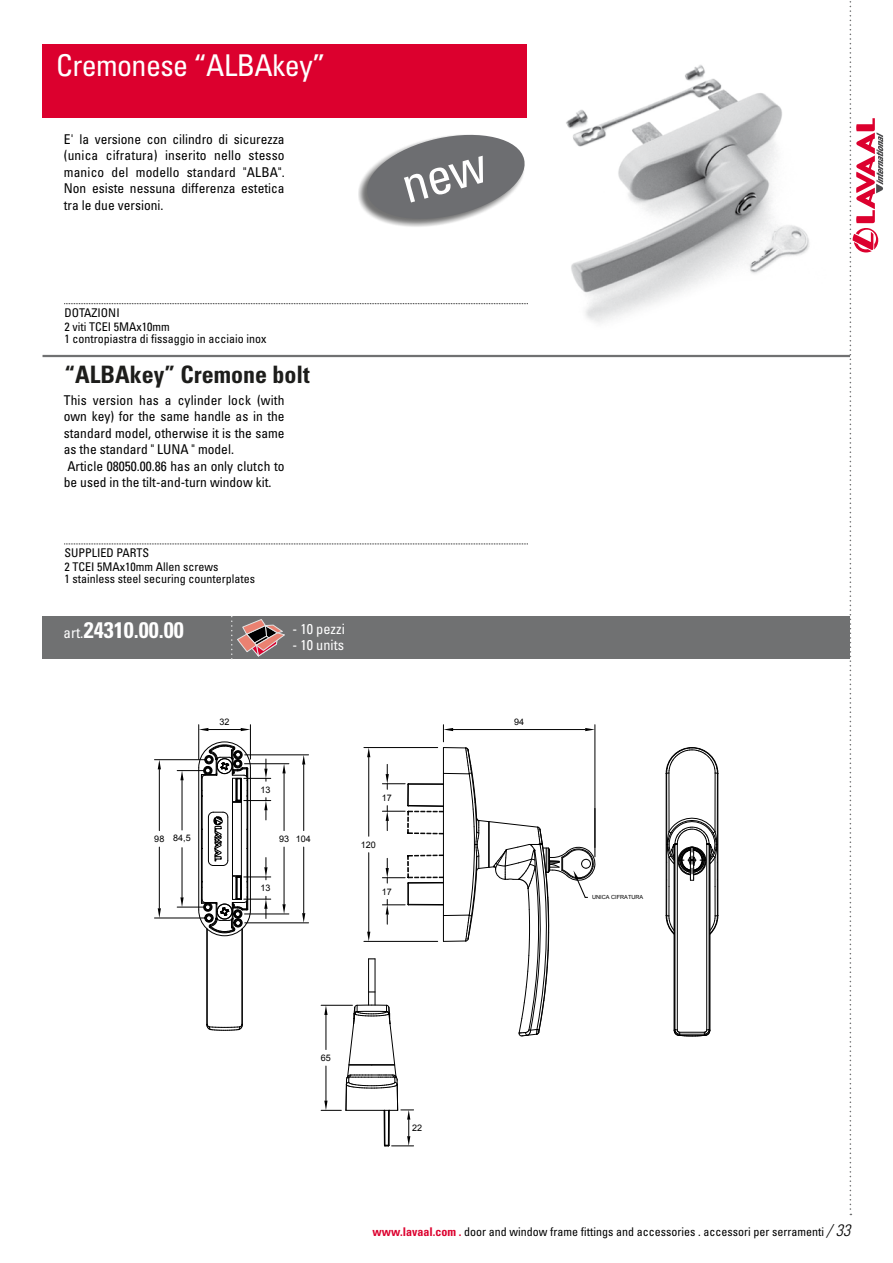
<style>
.page{position:relative;width:893px;height:1263px;background:#fff}
.page>*{position:absolute;margin:0;border:0;box-sizing:border-box;transform-origin:0 0}
.t1{font:condensed 30px "Univers";letter-spacing:-.02em;color:#fff}
.t2{font:700 condensed 24px "Univers";color:#1d1d1b}
.t3{font:700 condensed 22.5px "Univers";color:#fff}
.t4{font:condensed 14.25px "Univers";color:#fff}
.t5{font:condensed 13.5px/16.5px "Univers";color:#000;text-align:justify}
.t6{font:condensed 12px/13.5px "Univers";color:#000}
.t7{font:700 condensed 12px "Univers";color:#000}
.t8{font:9px "Arial";color:#000}
.t9{font:5.7px "Arial";color:#000}
.s1{font-weight:400;font-size:15px}
.s2{color:#dc002e}
.s3{font-weight:400}
.s4{font-weight:300;font-style:italic;font-size:16.5px}
.s5{font-weight:700;color:#dc002e}
</style>
<div class="page">
<svg style="left:850px;top:1px;width:33px;height:1214px"></svg>
<div style="left:43px;top:45px;width:484px;height:73px;background:#dc002e"></div>
<hr style="left:43px;top:355px;width:807px;height:2px;background:#707172">
<div style="left:43px;top:616px;width:807px;height:43px;background:#707172"></div>
<svg style="left:231px;top:616px;width:54px;height:43px"></svg>
<svg style="left:65px;top:303px;width:463px;height:1px"></svg>
<svg style="left:65px;top:543px;width:463px;height:1px"></svg>
<svg style="left:358px;top:179px;width:79px;height:48px"></svg>
<hr style="left:206px;top:929px;width:1px;height:95px;background:#000">
<hr style="left:207px;top:929px;width:1px;height:95px;background:#000">
<hr style="left:242px;top:929px;width:1px;height:95px;background:#000">
<svg style="left:206px;top:1023px;width:37px;height:8px"></svg>
<hr style="left:198px;top:725px;width:1px;height:34px;background:#000">
<hr style="left:250px;top:725px;width:1px;height:34px;background:#000">
<hr style="left:208px;top:729px;width:33px;height:1px;background:#000">
<svg style="left:199px;top:728px;width:9px;height:3px"></svg>
<svg style="left:241px;top:728px;width:9px;height:3px"></svg>
<hr style="left:244px;top:763px;width:45px;height:1px;background:#000">
<hr style="left:244px;top:914px;width:45px;height:1px;background:#000">
<hr style="left:284px;top:773px;width:1px;height:58px;background:#000">
<hr style="left:284px;top:847px;width:1px;height:57px;background:#000">
<svg style="left:282px;top:764px;width:4px;height:9px"></svg>
<svg style="left:282px;top:904px;width:4px;height:10px"></svg>
<hr style="left:245px;top:922px;width:64px;height:1px;background:#000">
<hr style="left:245px;top:754px;width:64px;height:1px;background:#000">
<hr style="left:303px;top:847px;width:1px;height:66px;background:#000">
<hr style="left:303px;top:764px;width:1px;height:67px;background:#000">
<svg style="left:302px;top:913px;width:3px;height:10px"></svg>
<svg style="left:302px;top:755px;width:3px;height:9px"></svg>
<hr style="left:154px;top:918px;width:52px;height:1px;background:#000">
<hr style="left:154px;top:759px;width:52px;height:1px;background:#000">
<hr style="left:159px;top:847px;width:1px;height:61px;background:#000">
<hr style="left:159px;top:769px;width:1px;height:62px;background:#000">
<svg style="left:158px;top:908px;width:3px;height:10px"></svg>
<svg style="left:158px;top:760px;width:3px;height:9px"></svg>
<hr style="left:677px;top:844px;width:1px;height:186px;background:#000">
<hr style="left:706px;top:844px;width:1px;height:186px;background:#000">
<hr style="left:675px;top:845px;width:1px;height:184px;background:#000">
<hr style="left:674px;top:856px;width:1px;height:174px;background:#000">
<hr style="left:709px;top:856px;width:1px;height:174px;background:#000">
<svg style="left:673px;top:1028px;width:38px;height:8px"></svg>
<svg style="left:665px;top:747px;width:54px;height:188px"></svg>
<svg style="left:177px;top:741px;width:94px;height:195px"></svg>
<svg style="left:321px;top:725px;width:275px;height:422px"></svg>
<img style="left:566px;top:65px;width:244px;height:258px">
<svg style="left:363px;top:134px;width:162px;height:91px"></svg>
<h1 class="t1" style="left:56px;top:46px;width:271px">Cremonese “ALBAkey”</h1>
<p class="t5" style="left:64px;top:130px;width:222px">E' la versione con cilindro di sicurezza (unica cifratura) inserito nello stesso manico del modello standard "ALBA".<br>Non esiste nessuna differenza estetica tra le due versioni.</p>
<p class="t6" style="left:65px;top:306px;width:107px">DOTAZIONI<br>2 viti TCEI 5MAx10mm</p>
<p class="t6" style="left:65px;top:331px;width:203px">1 contropiastra di fissaggio in acciaio inox</p>
<h2 class="t2" style="left:65px;top:360px;width:247px">“ALBAkey” Cremone bolt</h2>
<p class="t5" style="left:64px;top:391px;width:222px;text-align:left">This version has a cylinder lock (with own key) for the same handle as in the standard model, otherwise it is the same as the standard " LUNA " model.<br>Article 08050.00.86 has an only clutch to be used in the tilt-and-turn window kit.</p>
<p class="t6" style="left:65px;top:546px;width:155px">SUPPLIED PARTS<br>2 TCEI 5MAx10mm Allen screws</p>
<p class="t6" style="left:65px;top:571px;width:192px">1 stainless steel securing counterplates</p>
<h3 class="t3" style="left:64px;top:616px;width:122px"><span class="s1">art.</span> 24310.00.00</h3>
<p class="t4" style="left:293px;top:620px;width:54px">- 10 pezzi</p>
<p class="t4" style="left:293px;top:635px;width:53px">- 10 units</p>
<p class="t8" style="left:220px;top:715px;width:12px">32</p>
<p class="t8" style="left:261px;top:784px;width:12px">13</p>
<p class="t8" style="left:154px;top:832px;width:38px">98 84,5</p>
<p class="t8" style="left:279px;top:833px;width:33px">93 104</p>
<p class="t8" style="left:261px;top:882px;width:12px">13</p>
<p class="t8" style="left:382px;top:792px;width:12px">17</p>
<p class="t8" style="left:361px;top:838px;width:17px">120</p>
<p class="t8" style="left:382px;top:885px;width:12px">17</p>
<p class="t8" style="left:514px;top:715px;width:12px">94</p>
<p class="t9" style="left:592px;top:893px;width:53px">UNICA CIFRATURA</p>
<p class="t8" style="left:321px;top:1052px;width:12px">65</p>
<p class="t8" style="left:412px;top:1121px;width:12px">22</p>
<p class="t7" style="left:384px;top:1224px;width:468px"><span class="s2">w.lavaal.com .</span> door and window frame fittings and ac es ories <span class="s3">. accessori per serramenti</span> <span class="s4">/ 33</span></p>
<p class="t6" style="left:365px;top:1224px;width:460px"><span class="s5">wwwww.lav al.com .</span> door and window frame fittings and accessories . a ce sori per serramenti</p>
</div>
